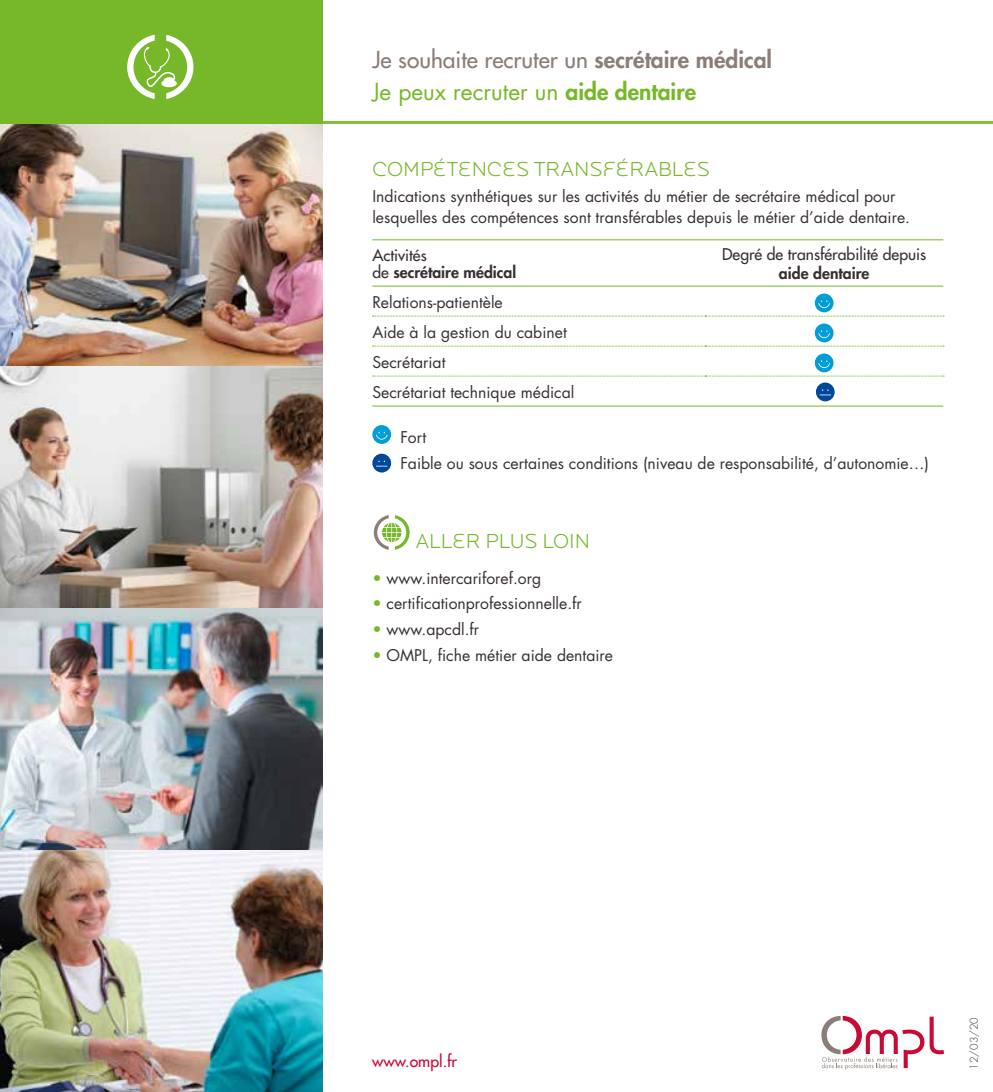
<style>
.page{position:relative;width:993px;height:1092px;background:#fff}
.page>*{position:absolute;margin:0;border:0;box-sizing:border-box;transform-origin:0 0}
.t1{font:500 22.75px/31.2px "Futura Std";color:#8b7e79}
.t2{font:300 21px "Locator Display";color:#76b82a}
.t3{font:15.75px/29.9px "Futura Std";color:#37302f}
.t4{font:800 15.75px/17.5px "Futura Std";color:#37302f}
.t5{font:500 15.75px "Futura Std";color:#37302f}
.t6{font:500 15.75px "Futura Std";color:#cc0935}
.t7{font:300 10.5px "Futura Std";color:#37302f}
.s1{font-weight:800}
.s2{font-weight:400;color:#76b82a}
.s3{font-weight:800;color:#76b82a}
.s4{font-weight:500}
.s5{color:#76b82a}
</style>
<div class="page">
<hr style="left:0;top:122px;width:992px;height:2px;background:#76b82a">
<div style="left:0;top:0;width:322px;height:124px;background:#76b82a"></div>
<img style="left:0;top:124px;width:322px;height:967px">
<hr style="left:372px;top:239px;width:332px;height:1px;background:#76b82a">
<hr style="left:704px;top:239px;width:239px;height:1px;background:#76b82a">
<hr style="left:372px;top:286px;width:332px;height:1px;background:#76b82a">
<hr style="left:704px;top:286px;width:239px;height:1px;background:#76b82a">
<hr style="left:372px;top:406px;width:332px;height:1px;background:#76b82a">
<hr style="left:704px;top:406px;width:239px;height:1px;background:#76b82a">
<svg style="left:372px;top:293px;width:571px;height:24px"></svg>
<svg style="left:372px;top:323px;width:571px;height:24px"></svg>
<svg style="left:372px;top:425px;width:19px;height:19px"></svg>
<svg style="left:374px;top:515px;width:35px;height:34px"></svg>
<svg style="left:127px;top:35px;width:66px;height:64px"></svg>
<svg style="left:821px;top:1016px;width:121px;height:53px"></svg>
<svg style="left:372px;top:353px;width:571px;height:48px"></svg>
<svg style="left:372px;top:453px;width:19px;height:19px"></svg>
<h1 class="t1" style="left:372px;top:45px;width:401px">Je souhaite recruter un <span class="s1">secrétaire médical<br></span><span class="s2">Je peux recruter un</span> <span class="s3">aide dentaire</span></h1>
<h2 class="t2" style="left:372px;top:156px;width:339px">COMPÉTENCES TRANSFÉRABLES</h2>
<p class="t3" style="left:372px;top:185px;width:539px;line-height:21px">Indications synthétiques sur les activités du métier de secrétaire médical pour lesquelles des compétences sont transférables depuis le métier d’aide dentaire.</p>
<p class="t4" style="left:372px;top:246px;width:145px"><span class="s4">Activités<br>de</span> secrétaire médical</p>
<p class="t5" style="left:722px;top:244px;width:205px">Degré de transférabilité depuis</p>
<p class="t4" style="left:778px;top:264px;width:92px">aide dentaire</p>
<p class="t3" style="left:372px;top:287px;width:203px">Relations-patientèle<br>Aide à la gestion du cabinet<br>Secrétariat<br>Secrétariat technique médical</p>
<p class="t3" style="left:400px;top:424px;width:530px;line-height:25.9px">Fort<br>Faible ou sous certaines conditions (niveau de responsabilité, d’autonomie…)</p>
<h2 class="t2" style="left:415px;top:528px;width:176px">ALLER PLUS LOIN</h2>
<p class="t3" style="left:372px;top:563px;width:170px"><span class="s5">•</span> www.intercariforef.org</p>
<p class="t3" style="left:372px;top:589px;width:211px"><span class="s5">•</span> certificationprofessionnelle.fr</p>
<p class="t3" style="left:372px;top:614px;width:108px"><span class="s5">•</span> www.apcdl.fr</p>
<p class="t3" style="left:372px;top:640px;width:242px"><span class="s5">•</span> OMPL, fiche métier aide dentaire</p>
<p class="t6" style="left:372px;top:1051px;width:86px">www.ompl.fr</p>
<p class="t7" style="left:967px;top:1069px;width:54px;rotate:-90deg">12/03/20</p>
</div>
